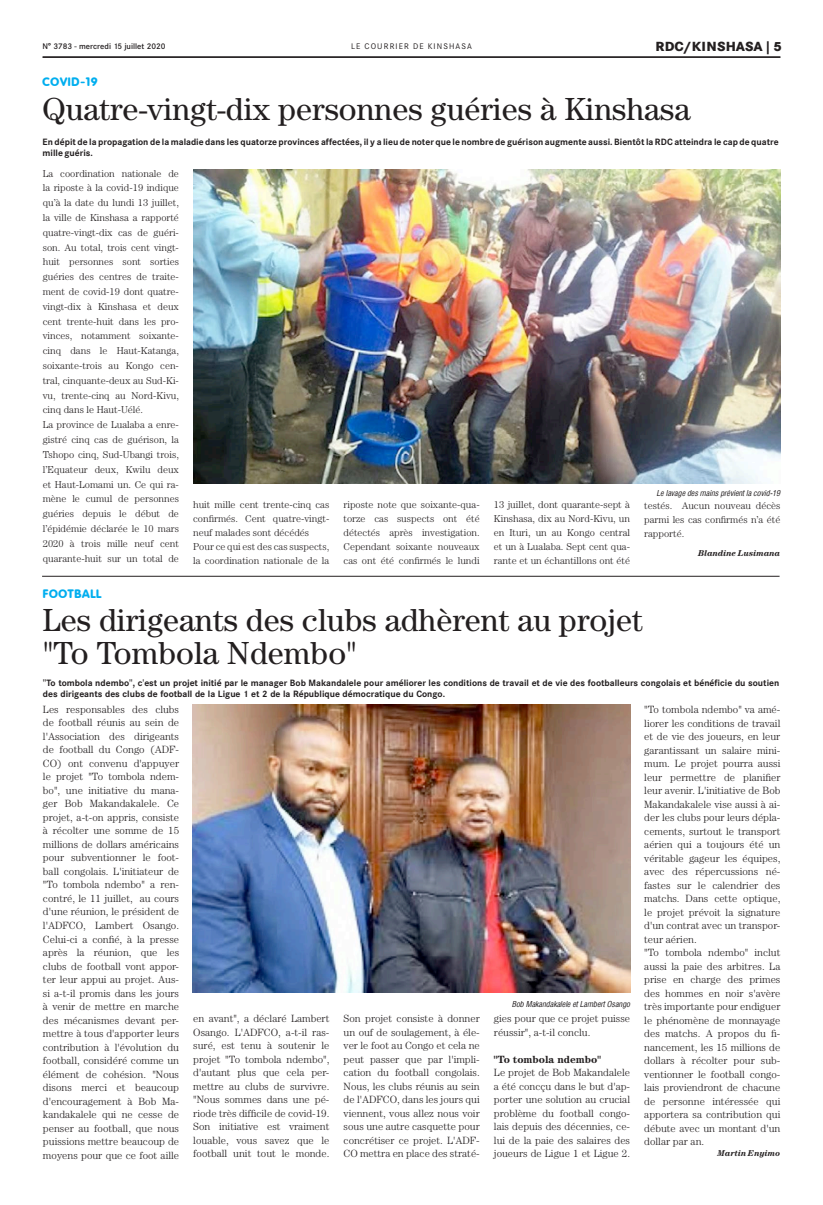
<style>
.page{position:relative;width:823px;height:1205px;background:#fff}
.page>*{position:absolute;margin:0;border:0;box-sizing:border-box;transform-origin:0 0}
.t1{font:32px/33px "Century";color:#231f20}
.t2{font:800 13px "Corporate SBQ";letter-spacing:.01em;color:#231f20}
.t3{font:800 12px "Corporate Rounded";letter-spacing:.06em;color:#00aeef}
.t4{font:300 10.5px/13.5px "Century";color:#231f20;text-align:justify}
.t5{font:700 10.5px "Century";color:#231f20}
.t6{font:300 10px/14.8px "Century";color:#231f20;text-align:justify}
.t7{font:700 9px/11px "Corporate SBQ";color:#231f20}
.t8{font:italic 700 8.5px "Century";color:#231f20}
.t9{font:italic 8px "Corporate Condensed";color:#231f20}
.t10{font:500 8px "Corporate SBQ";color:#231f20}
.t11{font:8px "Corporate SBQ";letter-spacing:.14em;color:#231f20}
</style>
<div class="page">
<hr style="left:43px;top:57px;width:737px;height:1px;background:#231f20">
<img style="left:193px;top:170px;width:586px;height:313px">
<hr style="left:42px;top:576px;width:737px;height:1px;background:#231f20">
<img style="left:193px;top:704px;width:436px;height:288px">
<p class="t10" style="left:43px;top:41px;width:124px">N° 3783 - mercredi 15 juillet 2020</p>
<p class="t11" style="left:351px;top:41px;width:122px">LE COURRIER DE KINSHASA</p>
<p class="t2" style="left:655px;top:38px;width:128px">RDC/KINSHASA | 5</p>
<p class="t3" style="left:43px;top:75px;width:57px">COVID-19</p>
<h1 class="t1" style="left:43px;top:92px;width:649px">Quatre-vingt-dix personnes guéries à Kinshasa</h1>
<p class="t7" style="left:43px;top:136px;width:737px">En dépit de la propagation de la maladie dans les quatorze provinces affectées, il y a lieu de noter que le nombre de guérison augmente aussi. Bientôt la RDC atteindra le cap de quatre mille guéris.</p>
<p class="t6" style="left:43px;top:166px;width:138px;text-align:left">La coordination nationale de la riposte à la covid-19 indique qu’à la date du lundi 13 juillet, la ville de Kinshasa a rapporté quatre-vingt-dix cas de guéri&shy;son. Au total, trois cent vingt&shy;huit personnes sont sorties guéries des centres de traite&shy;ment de covid-19 dont quatre&shy;vingt-dix à Kinshasa et deux cent trente-huit dans les pro&shy;vinces, notamment soixante&shy;cinq dans le Haut-Katanga, soixante-trois au Kongo cen&shy;tral, cinquante-deux au Sud-Ki&shy;vu, trente-cinq au Nord-Kivu, cinq dans le Haut-Uélé.<br>La province de Lualaba a enre&shy;gistré cinq cas de guérison, la<br>Tshopo cinq, Sud-Ubangi trois, l’Equateur deux, Kwilu deux et Haut-Lomami un. Ce qui ra&shy;mène le cumul de personnes guéries depuis le début de l’épidémie déclarée le 10 mars<br>2020 à trois mille neuf cent quarante-huit sur un total de</p>
<p class="t9" style="left:656px;top:488px;width:125px">Le lavage des mains prévient la covid-19</p>
<p class="t6" style="left:193px;top:497px;width:138px;line-height:14px;text-align:left">huit mille cent trente-cinq cas confirmés. Cent quatre-vingt&shy;neuf malades sont décédés<br>Pour ce qui est des cas suspects, la coordination nationale de la</p>
<p class="t6" style="left:343px;top:497px;width:138px;line-height:14px">riposte note que soixante-qua&shy;torze cas suspects ont été détectés après investigation.<br>Cependant soixante nouveaux cas ont été confirmés le lundi</p>
<p class="t6" style="left:493px;top:497px;width:138px;line-height:14px">13 juillet, dont quarante-sept à Kinshasa, dix au Nord-Kivu, un en Ituri, un au Kongo central et un à Lualaba. Sept cent qua&shy;rante et un échantillons ont été</p>
<p class="t6" style="left:644px;top:498px;width:138px;line-height:14px">testés. Aucun nouveau décès parmi les cas confirmés n’a été rapporté.</p>
<p class="t8" style="left:697px;top:548px;width:84px">Blandine Lusimana</p>
<p class="t3" style="left:43px;top:586px;width:60px">FOOTBALL</p>
<h1 class="t1" style="left:43px;top:602px;width:601px">Les dirigeants des clubs adhèrent au projet "To Tombola Ndembo"</h1>
<p class="t7" style="left:43px;top:677px;width:737px">"To tombola ndembo", c'est un projet initié par le manager Bob Makandalele pour améliorer les conditions de travail et de vie des footballeurs congolais et bénéficie du soutien des dirigeants des clubs de football de la Ligue 1 et 2 de la République démocratique du Congo.</p>
<p class="t4" style="left:43px;top:702px;width:137px">Les responsables des clubs de football réunis au sein de l'Association des dirigeants de football du Congo (ADF-CO) ont convenu d'appuyer le projet "To tombola ndem&shy;bo", une initiative du mana&shy;ger Bob Makandakalele. Ce projet, a-t-on appris, consiste à récolter une somme de 15 millions de dollars américains pour subventionner le foot&shy;ball congolais. L'initiateur de "To tombola ndembo" a ren&shy;contré, le 11 juillet, au cours d'une réunion, le président de l'ADFCO, Lambert Osango.<br>Celui-ci a confié, à la presse après la réunion, que les clubs de football vont appor&shy;ter leur appui au projet. Aus&shy;si a-t-il promis dans les jours à venir de mettre en marche des mécanismes devant per&shy;mettre à tous d'apporter leurs contribution à l'évolution du football, considéré comme un élément de cohésion. "Nous disons merci et beaucoup d'encouragement à Bob Ma&shy;kandakalele qui ne cesse de penser au football, que nous puissions mettre beaucoup de moyens pour que ce foot aille</p>
<p class="t9" style="left:511px;top:999px;width:120px">Bob Makandakalele et Lambert Osango</p>
<p class="t4" style="left:193px;top:1011px;width:137px">en avant", a déclaré Lambert Osango. L'ADFCO, a-t-il ras&shy;suré, est tenu à soutenir le projet "To tombola ndembo", d'autant plus que cela per&shy;mettre au clubs de survivre. "Nous sommes dans une pé&shy;riode très difficile de covid-19.<br>Son initiative est vraiment louable, vous savez que le football unit tout le monde.</p>
<p class="t4" style="left:343px;top:1011px;width:137px">Son projet consiste à donner un ouf de soulagement, à éle&shy;ver le foot au Congo et cela ne peut passer que par l'impli&shy;cation du football congolais.<br>Nous, les clubs réunis au sein de l'ADFCO, dans les jours qui viennent, vous allez nous voir sous une autre casquette pour concrétiser ce projet. L'ADF-CO mettra en place des straté-</p>
<p class="t4" style="left:493px;top:1011px;width:137px">gies pour que ce projet puisse réussir", a-t-il conclu.</p>
<p class="t5" style="left:493px;top:1053px;width:108px">"To tombola ndembo"</p>
<p class="t4" style="left:493px;top:1065px;width:137px">Le projet de Bob Makandalele a été concçu dans le but d'ap&shy;porter une solution au crucial problème du football congo&shy;lais depuis des décennies, ce&shy;lui de la paie des salaires des joueurs de Ligue 1 et Ligue 2.</p>
<p class="t4" style="left:644px;top:702px;width:137px;text-align:left">"To tombola ndembo" va amé&shy;liorer les conditions de travail et de vie des joueurs, en leur garantissant un salaire mini&shy;mum. Le projet pourra aussi leur permettre de planifier leur avenir. L'initiative de Bob<br>Makandakalele vise aussi à ai&shy;der les clubs pour leurs dépla&shy;cements, surtout le transport aérien qui a toujours été un véritable gageur les équipes, avec des répercussions né&shy;fastes sur le calendrier des matchs. Dans cette optique, le projet prévoit la signature d'un contrat avec un transpor&shy;teur aérien.<br>"To tombola ndembo" inclut aussi la paie des arbitres. La prise en charge des primes des hommes en noir s'avère très importante pour endiguer le phénomène de monnayage des matchs. A propos du fi&shy;nancement, les 15 millions de dollars à récolter pour sub&shy;ventionner le football congo&shy;lais proviendront de chacune de personne intéressée qui apportera sa contribution qui débute avec un montant d'un dollar par an.</p>
<p class="t8" style="left:717px;top:1148px;width:64px">Martin Enyimo</p>
</div>
